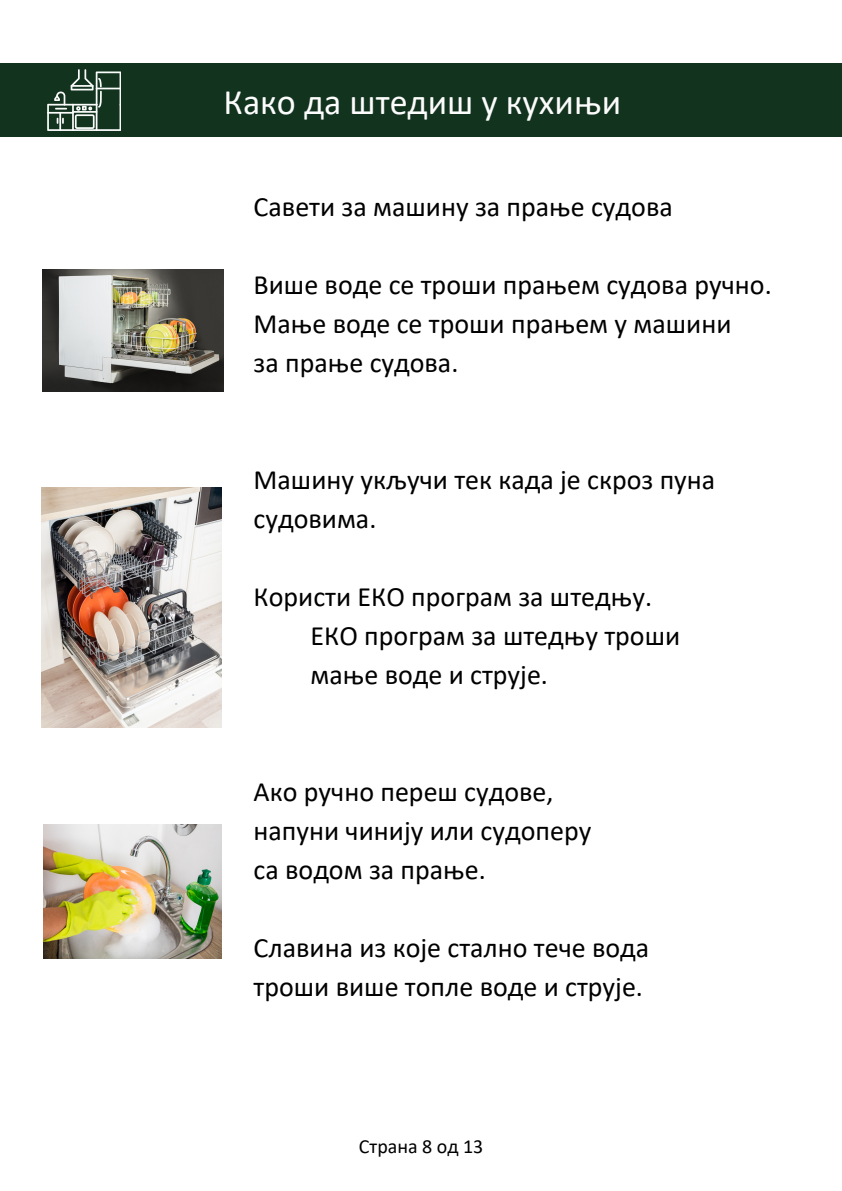
<style>
.page{position:relative;width:842px;height:1191px;background:#fff}
.page>*{position:absolute;margin:0;border:0;box-sizing:border-box;transform-origin:0 0}
.t1{font:36px "Calibri";color:#fcfcfc}
.t2{font:28px/39px "Calibri";color:#000}
.t3{font:20px "Calibri";color:#000}
</style>
<div class="page">
<svg style="left:63px;top:269px;width:87px;height:1px"></svg>
<svg style="left:61px;top:958px;width:87px;height:1px"></svg>
<div style="left:0;top:63px;width:842px;height:74px;background:#12331e"></div>
<svg style="left:47px;top:69px;width:74px;height:62px"></svg>
<hr style="left:71px;top:85px;width:23px;height:2px;background:#fafbfb">
<img style="left:41px;top:488px;width:180px;height:240px">
<img style="left:42px;top:270px;width:182px;height:121px">
<img style="left:44px;top:825px;width:177px;height:133px">
<h2 class="t1" style="left:223px;top:87px;width:399px">Како да штедиш у кухињи</h2>
<p class="t2" style="left:253px;top:189px;width:421px">Савети за машину за прање судова</p>
<p class="t2" style="left:253px;top:267px;width:519px">Више воде се троши прањем судова ручно.<br>Мање воде се троши прањем у машини<br>за прање судова.</p>
<h2 class="t2" style="left:253px;top:462px;width:463px">Машину укључи тек када је скроз пуна судовима.</h2>
<h2 class="t2" style="left:310px;top:579px;width:371px;text-indent:-57px">Користи ЕКО програм за штедњу.<br>ЕКО програм за штедњу троши мање воде и струје.</h2>
<h2 class="t2" style="left:253px;top:774px;width:339px">Ако ручно переш судове, напуни чинију или судоперу са водом за прање.</h2>
<h2 class="t2" style="left:253px;top:930px;width:397px">Славина из које стално тече вода троши више топле воде и струје.</h2>
<h2 class="t3" style="left:359px;top:1138px;width:126px">Страна 8 од 13</h2>
</div>
